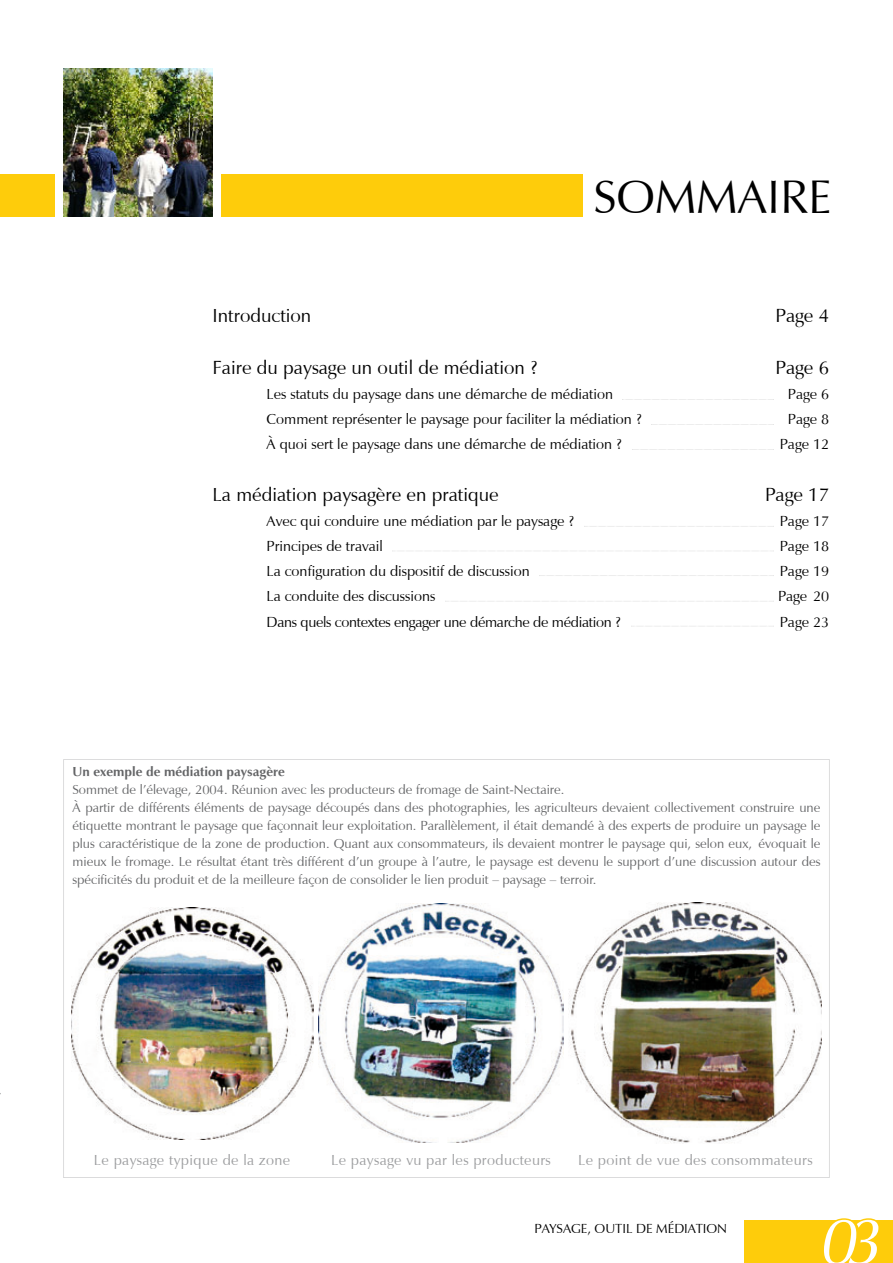
<style>
.page{position:relative;width:893px;height:1263px;background:#fff}
.page>*{position:absolute;margin:0;border:0;box-sizing:border-box;transform-origin:0 0}
.t1{font:italic 67.5px "Vera Humana 95";color:#fff}
.t2{font:48.3px "Vera Humana 95";color:#000}
.t3{font:19.5px "Vera Humana 95";color:#000}
.t4{font:15px/25px "Vera Humana 95";color:#000}
.t5{font:15px "Vera Humana 95";letter-spacing:.025em;color:#9c9d9f}
.t6{font:13.5px/18px "Vera Humana 95";color:#646567}
.t7{font:700 13.5px "Vera Humana 95";color:#646567}
.t8{font:13.5px "Vera Humana 95";color:#000}
</style>
<div class="page">
<div style="left:0;top:174px;width:64px;height:43px;background:#fecc0b"></div>
<div style="left:213px;top:174px;width:514px;height:43px;background:#fecc0b"></div>
<div style="left:55px;top:174px;width:9px;height:45px;background:#fff"></div>
<div style="left:213px;top:174px;width:8px;height:45px;background:#fff"></div>
<div style="left:744px;top:1220px;width:149px;height:43px;background:#fecc0b"></div>
<svg style="left:836px;top:1218px;width:40px;height:2px"></svg>
<div style="left:583px;top:148px;width:248px;height:78px;background:#fff"></div>
<svg style="left:623px;top:399px;width:151px;height:1px"></svg>
<svg style="left:651px;top:424px;width:123px;height:1px"></svg>
<svg style="left:584px;top:526px;width:190px;height:1px"></svg>
<svg style="left:632px;top:449px;width:142px;height:1px"></svg>
<svg style="left:445px;top:601px;width:329px;height:1px"></svg>
<svg style="left:631px;top:626px;width:143px;height:1px"></svg>
<img style="left:64px;top:68px;width:149px;height:149px">
<svg style="left:64px;top:759px;width:765px;height:419px"></svg>
<img style="left:569px;top:903px;width:253px;height:241px">
<img style="left:319px;top:904px;width:244px;height:239px">
<img style="left:71px;top:907px;width:242px;height:232px">
<h2 class="t2" style="left:593px;top:167px;width:240px">SOMMAIRE</h2>
<h3 class="t3" style="left:213px;top:304px;width:100px">Introduction</h3>
<h3 class="t3" style="left:213px;top:356px;width:326px">Faire du paysage un outil de médiation ?</h3>
<p class="t4" style="left:267px;top:382px;width:376px">Les statuts du paysage dans une démarche de médiation<br>Comment représenter le paysage pour faciliter la médiation ? à quoi sert le paysage dans une démarche de médiation ?</p>
<h3 class="t3" style="left:213px;top:483px;width:288px">La médiation paysagère en pratique</h3>
<p class="t4" style="left:267px;top:509px;width:356px">Avec qui conduire une médiation par le paysage ?<br>Principes de travail<br>La configuration du dispositif de discussion<br>La conduite des discussions<br>Dans quels contextes engager une démarche de médiation ?</p>
<h3 class="t3" style="left:775px;top:304px;width:55px">Page 4</h3>
<h3 class="t3" style="left:775px;top:356px;width:55px">Page 6</h3>
<p class="t4" style="left:780px;top:382px;width:51px;text-align:center">Page 6<br>Page 8<br>Page 12</p>
<h3 class="t3" style="left:765px;top:483px;width:66px">Page 17</h3>
<p class="t4" style="left:778px;top:509px;width:53px;text-align:justify">Page 17<br>Page 18<br>Page 19<br>Page 20<br>Page 23</p>
<p class="t7" style="left:73px;top:763px;width:214px">Un exemple de médiation paysagère</p>
<p class="t6" style="left:73px;top:781px;width:749px">Sommet de l’élevage, 2004. Réunion avec les producteurs de fromage de Saint-Nectaire.<br>à partir de différents éléments de paysage découpés dans des photographies, les agriculteurs devaient collectivement construire une étiquette montrant le paysage que façonnait leur exploitation. Parallèlement, il était demandé à des experts de produire un paysage le plus caractéristique de la zone de production. Quant aux consommateurs, ils devaient montrer le paysage qui, selon eux, évoquait le mieux le fromage. Le résultat étant très différent d’un groupe à l’autre, le paysage est devenu le support d’une discussion autour des spécificités du produit et de la meilleure façon de consolider le lien produit – paysage – terroir.</p>
<p class="t5" style="left:94px;top:1151px;width:198px">Le paysage typique de la zone</p>
<p class="t5" style="left:331px;top:1151px;width:221px">Le paysage vu par les producteurs</p>
<p class="t5" style="left:578px;top:1151px;width:236px">Le point de vue des consommateurs</p>
<p class="t8" style="left:534px;top:1220px;width:194px">PAYSAGE, OUTIL DE MéDIATION</p>
<h1 class="t1" style="left:822px;top:1200px;width:64px">03</h1>
</div>
